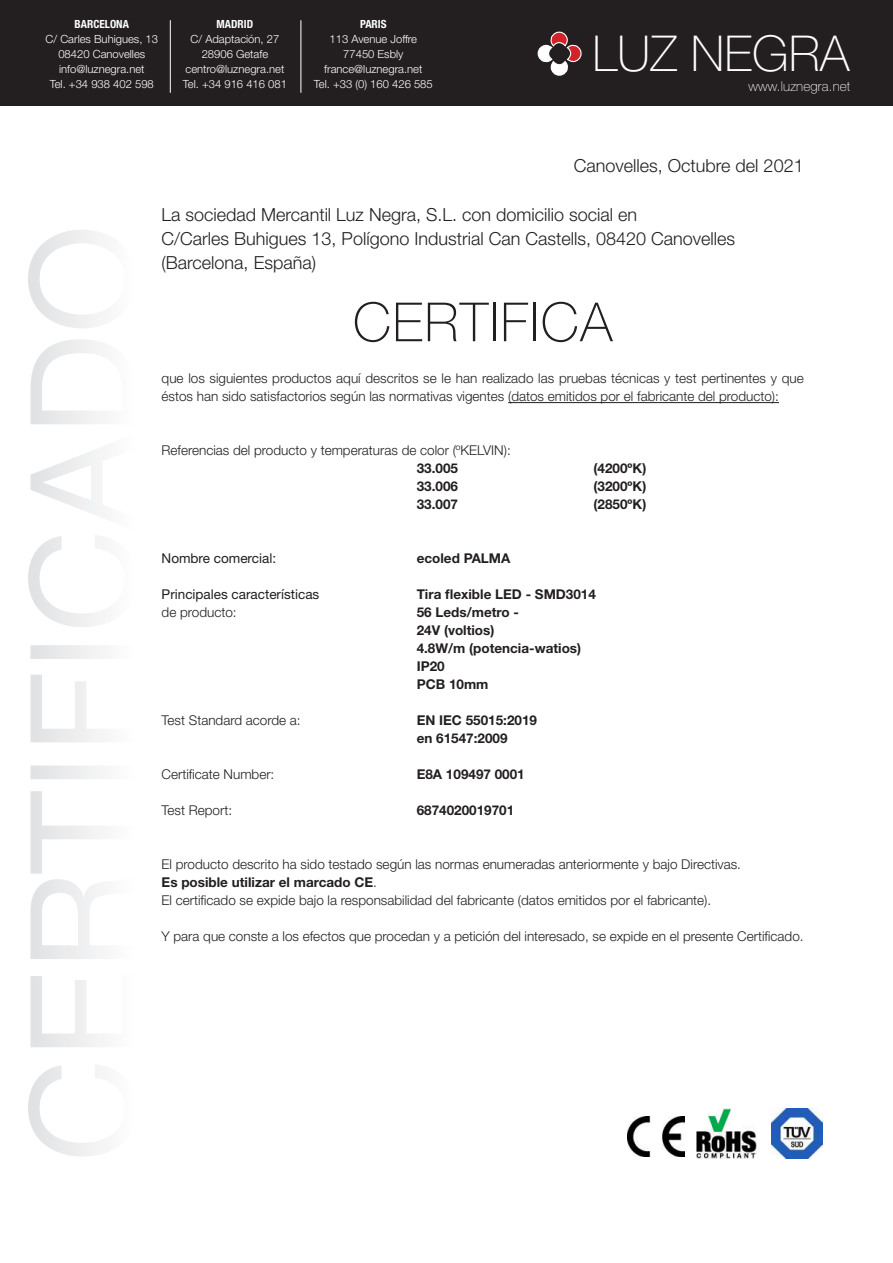
<style>
.page{position:relative;width:893px;height:1263px;background:#fff}
.page>*{position:absolute;margin:0;border:0;box-sizing:border-box;transform-origin:0 0}
.t1{font:100 54px "Helvetica Neue LT Std";letter-spacing:.03em;color:#231f20}
.t2{font:100 49.5px "Helvetica Neue LT Std";color:#fff}
.t3{font:300 18px/24px "Helvetica Neue LT Std";color:#231f20}
.t4{font:300 13.5px/18px "Helvetica Neue LT Std";color:#231f20}
.t5{font:700 13.5px/18px "Helvetica Neue LT Std";color:#231f20}
.t6{font:13.5px "Helvetica Neue LT Std";color:#231f20}
.t7{font:100 13.5px "Helvetica Neue LT Std";letter-spacing:.01em;color:#fff}
.t8{font:300 11.25px/15px "Helvetica Neue LT Std";color:#fff;text-align:center}
.t9{font:700 condensed 11.25px "Helvetica Neue LT Std";color:#fff}
.s1{font-weight:700}
</style>
<div class="page">
<div style="left:0;top:0;width:893px;height:105px;background:#231f20"></div>
<svg style="left:28px;top:230px;width:74px;height:926px"></svg>
<hr style="left:508px;top:402px;width:271px;height:1px;background:#231f20">
<hr style="left:170px;top:20px;width:1px;height:73px;background:#fff">
<hr style="left:301px;top:20px;width:1px;height:73px;background:#fff">
<svg style="left:537px;top:31px;width:45px;height:45px"></svg>
<img style="left:627px;top:1116px;width:57px;height:41px">
<img style="left:697px;top:1108px;width:60px;height:51px">
<img style="left:772px;top:1108px;width:50px;height:51px">
<p class="t9" style="left:75px;top:17px;width:56px">BARCELONA</p>
<p class="t8" style="left:46px;top:31px;width:114px">C/ Carles Buhigues, 13<br>08420 Canovelles info@luznegra.net<br>Tel. +34 938 402 598</p>
<p class="t9" style="left:217px;top:17px;width:38px">MADRID</p>
<p class="t8" style="left:183px;top:31px;width:106px">C/ Adaptación, 27<br>28906 Getafe centro@luznegra.net<br>Tel. +34 916 416 081</p>
<p class="t9" style="left:360px;top:17px;width:28px">PARIS</p>
<p class="t8" style="left:314px;top:31px;width:120px">113 Avenue Joffre<br>77450 Esbly france@luznegra.net<br>Tel. +33 (0) 160 426 585</p>
<h2 class="t2" style="left:592px;top:25px;width:258px">LUZ NEGRA</h2>
<p class="t7" style="left:749px;top:79px;width:103px">www.luznegra.net</p>
<h3 class="t3" style="left:574px;top:154px;width:231px">Canovelles, Octubre del 2021</h3>
<h3 class="t3" style="left:162px;top:202px;width:575px">La sociedad Mercantil Luz Negra, S.L. con domicilio social en<br>C/Carles Buhigues 13, Polígono Industrial Can Castells, 08420 Canovelles (Barcelona, España)</h3>
<h1 class="t1" style="left:353px;top:291px;width:261px">CERTIFICA</h1>
<p class="t4" style="left:162px;top:369px;width:644px">que los siguientes productos aquí descritos se le han realizado las pruebas técnicas y test pertinentes y que éstos han sido satisfactorios según las normativas vigentes (datos emitidos por el fabricante del producto):</p>
<p class="t4" style="left:162px;top:441px;width:351px">Referencias del producto y temperaturas de color (ºKELVIN):</p>
<p class="t5" style="left:417px;top:459px;width:43px">33.005</p>
<p class="t5" style="left:594px;top:459px;width:54px">(4200ºK)</p>
<p class="t5" style="left:417px;top:477px;width:43px">33.006</p>
<p class="t5" style="left:594px;top:477px;width:54px">(3200ºK)</p>
<p class="t5" style="left:417px;top:495px;width:43px">33.007</p>
<p class="t5" style="left:594px;top:495px;width:54px">(2850ºK)</p>
<p class="t6" style="left:162px;top:550px;width:116px">Nombre comercial:</p>
<p class="t5" style="left:417px;top:549px;width:95px">ecoled PALMA</p>
<p class="t6" style="left:162px;top:586px;width:159px">Principales características</p>
<p class="t5" style="left:417px;top:585px;width:181px">Tira flexible LED - SMD3014</p>
<p class="t4" style="left:162px;top:603px;width:77px">de producto:</p>
<p class="t5" style="left:417px;top:603px;width:166px">56 Leds/metro -<br>24V (voltios)<br>4.8W/m (potencia-watios)<br>IP20<br>PCB 10mm</p>
<p class="t4" style="left:162px;top:711px;width:141px">Test Standard acorde a:</p>
<p class="t5" style="left:417px;top:711px;width:122px">EN IEC 55015:2019 en 61547:2009</p>
<p class="t4" style="left:162px;top:765px;width:114px">Certificate Number:</p>
<p class="t5" style="left:417px;top:765px;width:110px">E8A 109497 0001</p>
<p class="t4" style="left:162px;top:801px;width:72px">Test Report:</p>
<p class="t5" style="left:417px;top:801px;width:99px">6874020019701</p>
<p class="t4" style="left:162px;top:855px;width:581px">El producto descrito ha sido testado según las normas enumeradas anteriormente y bajo Directivas.<br><span class="s1">Es posible utilizar el marcado CE</span>.<br>El certificado se expide bajo la responsabilidad del fabricante (datos emitidos por el fabricante).</p>
<p class="t4" style="left:162px;top:927px;width:643px">Y para que conste a los efectos que procedan y a petición del interesado, se expide en el presente Certificado.</p>
</div>
